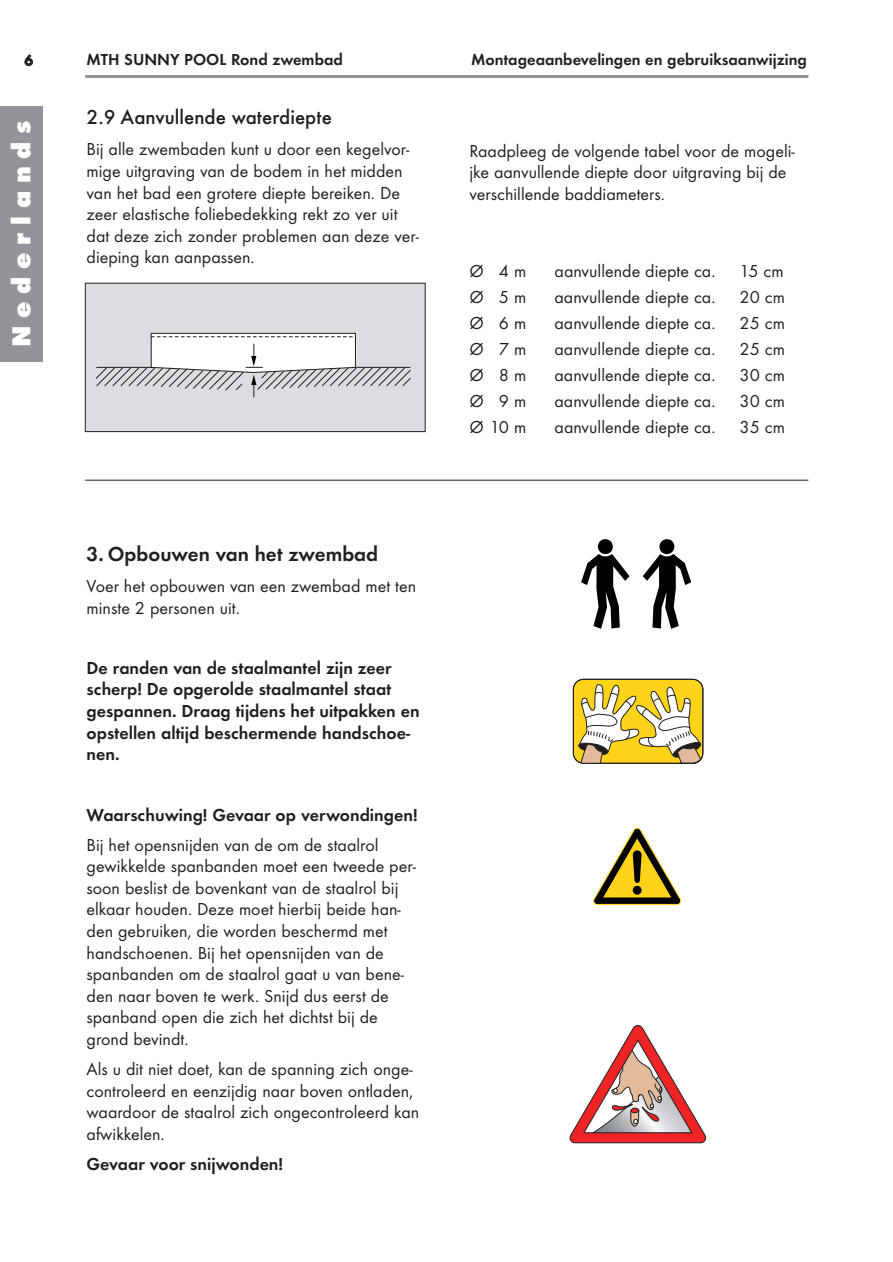
<style>
.page{position:relative;width:893px;height:1262px;background:#fff}
.page>*{position:absolute;margin:0;border:0;box-sizing:border-box;transform-origin:0 0}
.t1{font:800 27px "Function";letter-spacing:.285em;color:#fff}
.t2{font:500 21px "Function";color:#201f20}
.t3{font:700 21px "Function";color:#201f20}
.t4{font:18px/21.6px "Function";color:#201f20}
.t5{font:700 18px/21.6px "Function";color:#201f20}
.t6{font:700 16.5px "Function";color:#201f20}
.t7{font:700 15px "Function";color:#201f20}
</style>
<div class="page">
<div style="left:0;top:106px;width:43px;height:255px;background:#92949a"></div>
<hr style="left:85px;top:75px;width:723px;height:3px;background:#92949a">
<div style="left:85px;top:283px;width:340px;height:148px;background:#dcdde1"></div>
<svg style="left:96px;top:332px;width:315px;height:65px"></svg>
<div style="left:85px;top:283px;width:340px;height:149px;border:1px solid #201f20"></div>
<svg style="left:642px;top:539px;width:49px;height:90px"></svg>
<svg style="left:581px;top:539px;width:48px;height:90px"></svg>
<svg style="left:593px;top:827px;width:89px;height:78px"></svg>
<svg style="left:572px;top:678px;width:131px;height:86px"></svg>
<svg style="left:569px;top:1025px;width:137px;height:118px"></svg>
<hr style="left:85px;top:480px;width:723px;height:1px;background:#201f20">
<p class="t7" style="left:24px;top:54px;width:10px">6</p>
<p class="t6" style="left:471px;top:52px;width:337px">Montageaanbevelingen en gebruiksaanwijzing</p>
<p class="t2" style="left:87px;top:109px;width:247px">2.9 Aanvullende waterdiepte</p>
<p class="t4" style="left:87px;top:140px;width:334px">Bij alle zwembaden kunt u door een kegelvor&shy;mige uitgraving van de bodem in het midden van het bad een grotere diepte bereiken. De zeer elastische foliebedekking rekt zo ver uit dat deze zich zonder problemen aan deze ver&shy;dieping kan aanpassen.</p>
<p class="t4" style="left:469px;top:141px;width:327px">Raadpleeg de volgende tabel voor de mogeli&shy;jke aanvullende diepte door uitgraving bij de verschillende baddiameters.</p>
<p class="t4" style="left:469px;top:262px;width:58px">Ø 4m</p>
<p class="t4" style="left:554px;top:262px;width:162px">aanvullende diepte ca.</p>
<p class="t4" style="left:739px;top:262px;width:46px">15 cm</p>
<p class="t4" style="left:469px;top:288px;width:58px">Ø 5m</p>
<p class="t4" style="left:554px;top:288px;width:162px">aanvullende diepte ca.</p>
<p class="t4" style="left:739px;top:288px;width:47px">20 cm</p>
<p class="t4" style="left:469px;top:314px;width:58px">Ø 6m</p>
<p class="t4" style="left:554px;top:314px;width:162px">aanvullende diepte ca.</p>
<p class="t4" style="left:739px;top:314px;width:47px">25 cm</p>
<p class="t4" style="left:469px;top:340px;width:58px">Ø 7m</p>
<p class="t4" style="left:554px;top:340px;width:162px">aanvullende diepte ca.</p>
<p class="t4" style="left:739px;top:340px;width:47px">25 cm</p>
<p class="t4" style="left:469px;top:366px;width:58px">Ø 8m</p>
<p class="t4" style="left:554px;top:366px;width:162px">aanvullende diepte ca.</p>
<p class="t4" style="left:739px;top:366px;width:47px">30 cm</p>
<p class="t4" style="left:469px;top:391px;width:58px">Ø 9m</p>
<p class="t4" style="left:554px;top:391px;width:162px">aanvullende diepte ca.</p>
<p class="t4" style="left:739px;top:391px;width:47px">30 cm</p>
<p class="t4" style="left:469px;top:417px;width:58px">Ø 10 m</p>
<p class="t4" style="left:554px;top:417px;width:162px">aanvullende diepte ca.</p>
<p class="t4" style="left:739px;top:417px;width:47px">35 cm</p>
<p class="t6" style="left:87px;top:52px;width:258px">MTH SUNNY POOL Rond zwembad</p>
<h1 class="t1" style="left:11px;top:347px;width:228px;rotate:-90deg">Nederlands</h1>
<p class="t3" style="left:87px;top:544px;width:293px">3. Opbouwen van het zwembad</p>
<p class="t4" style="left:87px;top:577px;width:331px">Voer het opbouwen van een zwembad met ten minste 2 personen uit.</p>
<p class="t5" style="left:87px;top:658px;width:334px">De randen van de staalmantel zijn zeer scherp! De opgerolde staalmantel staat gespannen. Draag tijdens het uitpakken en opstellen altijd beschermende handschoe&shy;nen.</p>
<p class="t5" style="left:87px;top:805px;width:332px">Waarschuwing! Gevaar op verwondingen!</p>
<p class="t4" style="left:87px;top:835px;width:331px">Bij het opensnijden van de om de staalrol gewikkelde spanbanden moet een tweede per&shy;soon beslist de bovenkant van de staalrol bij elkaar houden. Deze moet hierbij beide han&shy;den gebruiken, die worden beschermd met handschoenen. Bij het opensnijden van de spanbanden om de staalrol gaat u van bene&shy;den naar boven te werk. Snijd dus eerst de spanband open die zich het dichtst bij de grond bevindt.</p>
<p class="t4" style="left:87px;top:1060px;width:334px">Als u dit niet doet, kan de spanning zich onge&shy;controleerd en eenzijdig naar boven ontladen, waardoor de staalrol zich ongecontroleerd kan afwikkelen.</p>
<p class="t5" style="left:87px;top:1154px;width:198px">Gevaar voor snijwonden!</p>
</div>
